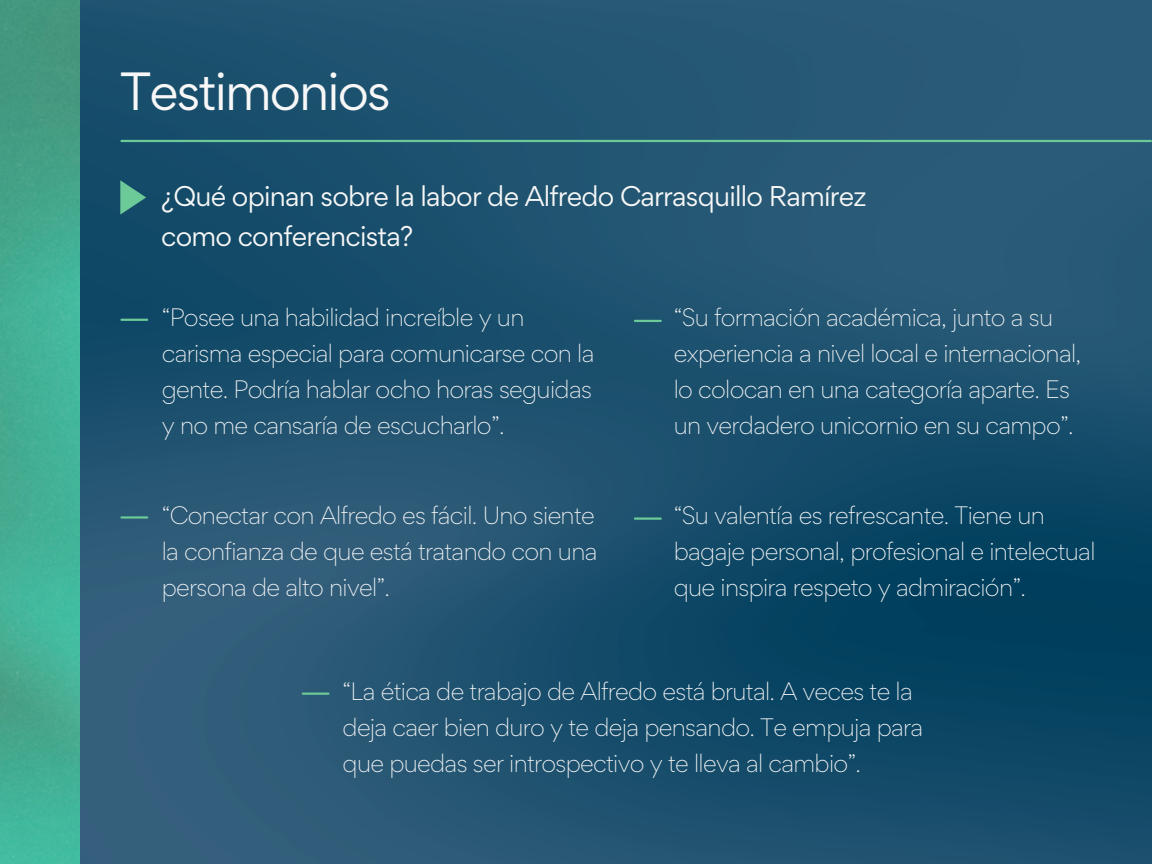
<style>
.page{position:relative;width:1152px;height:864px;background:#fff}
.page>*{position:absolute;margin:0;border:0;box-sizing:border-box;transform-origin:0 0}
.t1{font:48px "Gordita";letter-spacing:-.04em;color:#f7f7f7}
.t2{font:25.5px/40.5px "Gordita";letter-spacing:-.03em;color:#f7f7f7}
.t3{font:300 22.5px/36px "Gordita";letter-spacing:-.03em;color:#f7f7f7}
</style>
<div class="page">
<img style="left:80px;top:0;width:1072px;height:864px">
<hr style="left:121px;top:140px;width:1030px;height:2px;background:#6cca98">
<hr style="left:121px;top:319px;width:26px;height:2px;background:#6cca98">
<hr style="left:121px;top:516px;width:26px;height:3px;background:#6cca98">
<hr style="left:303px;top:693px;width:25px;height:2px;background:#6cca98">
<svg style="left:120px;top:180px;width:26px;height:35px"></svg>
<img style="left:0;top:0;width:79px;height:864px">
<hr style="left:635px;top:320px;width:26px;height:2px;background:#6cca98">
<hr style="left:635px;top:517px;width:26px;height:3px;background:#6cca98">
<p class="t1" style="left:120px;top:59px;width:272px">Testimonios</p>
<p class="t2" style="left:161px;top:175px;width:707px">¿Qué opinan sobre la labor de Alfredo Carrasquillo Ramírez como conferencista?</p>
<p class="t3" style="left:162px;top:300px;width:434px">“Posee una habilidad increíble y un carisma especial para comunicarse con la gente. Podría hablar ocho horas seguidas y no me cansaría de escucharlo”.</p>
<p class="t3" style="left:674px;top:300px;width:409px">“Su formación académica, junto a su experiencia a nivel local e internacional, lo colocan en una categoría aparte. Es un verdadero unicornio en su campo”.</p>
<p class="t3" style="left:162px;top:498px;width:437px;text-align:justify">“Conectar con Alfredo es fácil. Uno siente la confianza de que está tratando con una persona de alto nivel”.</p>
<p class="t3" style="left:674px;top:498px;width:423px">“Su valentía es refrescante. Tiene un bagaje personal, profesional e intelectual que inspira respeto y admiración”.</p>
<p class="t3" style="left:343px;top:673px;width:582px">“La ética de trabajo de Alfredo está brutal. A veces te la deja caer bien duro y te deja pensando. Te empuja para que puedas ser introspectivo y te lleva al cambio”.</p>
</div>
